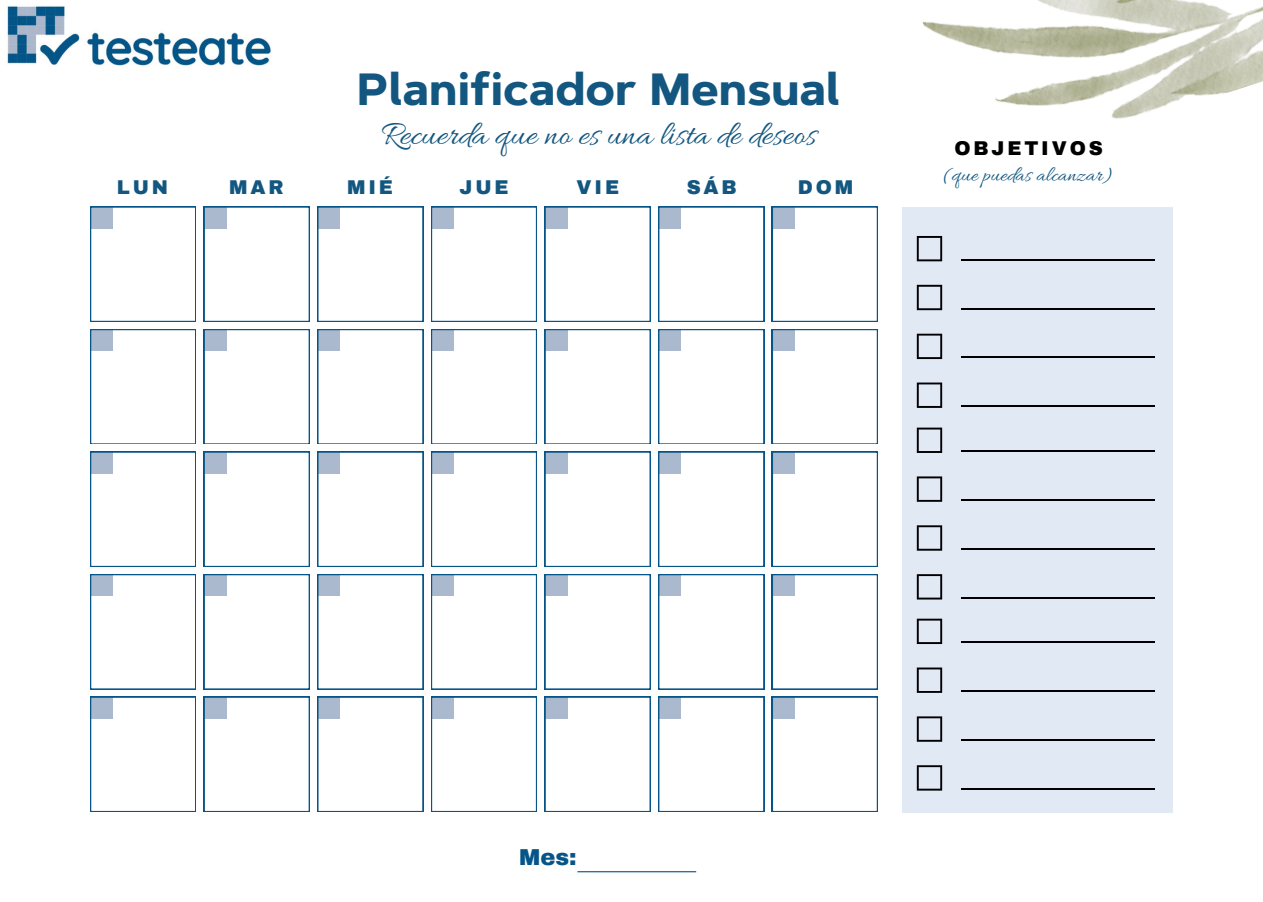
<style>
.page{position:relative;width:1263px;height:902px;background:#fff}
.page>*{position:absolute;margin:0;border:0;box-sizing:border-box;transform-origin:0 0}
.t1{font:700 45px "Artegra Sans";color:#135780}
.t2{font:34.5px "Allura";color:#135780}
.t3{font:900 22.5px "Archivo";color:#055588}
.t4{font:21.6px "Allura";color:#135780}
.t5{font:900 19.5px "Archivo";letter-spacing:.145em;color:#135780}
.t6{font:900 19.5px "Archivo";letter-spacing:.145em;color:#000}
</style>
<div class="page">
<svg style="left:204px;top:206px;width:106px;height:115px"></svg>
<svg style="left:545px;top:206px;width:105px;height:115px"></svg>
<svg style="left:431px;top:206px;width:106px;height:115px"></svg>
<svg style="left:772px;top:206px;width:106px;height:115px"></svg>
<svg style="left:90px;top:206px;width:106px;height:115px"></svg>
<svg style="left:317px;top:206px;width:106px;height:115px"></svg>
<svg style="left:658px;top:206px;width:106px;height:115px"></svg>
<svg style="left:204px;top:329px;width:106px;height:115px"></svg>
<svg style="left:545px;top:329px;width:105px;height:115px"></svg>
<svg style="left:431px;top:329px;width:106px;height:115px"></svg>
<svg style="left:772px;top:329px;width:106px;height:115px"></svg>
<svg style="left:90px;top:329px;width:106px;height:115px"></svg>
<svg style="left:317px;top:329px;width:106px;height:115px"></svg>
<svg style="left:658px;top:329px;width:106px;height:115px"></svg>
<svg style="left:204px;top:451px;width:106px;height:115px"></svg>
<svg style="left:545px;top:451px;width:105px;height:115px"></svg>
<svg style="left:431px;top:451px;width:106px;height:115px"></svg>
<svg style="left:772px;top:451px;width:106px;height:115px"></svg>
<svg style="left:90px;top:451px;width:106px;height:115px"></svg>
<svg style="left:317px;top:451px;width:106px;height:115px"></svg>
<svg style="left:658px;top:451px;width:106px;height:115px"></svg>
<svg style="left:204px;top:574px;width:106px;height:114px"></svg>
<svg style="left:545px;top:574px;width:105px;height:114px"></svg>
<svg style="left:431px;top:574px;width:106px;height:114px"></svg>
<svg style="left:772px;top:574px;width:106px;height:114px"></svg>
<svg style="left:90px;top:574px;width:106px;height:114px"></svg>
<svg style="left:317px;top:574px;width:106px;height:114px"></svg>
<svg style="left:658px;top:574px;width:106px;height:114px"></svg>
<svg style="left:204px;top:696px;width:106px;height:115px"></svg>
<svg style="left:545px;top:696px;width:105px;height:115px"></svg>
<svg style="left:431px;top:696px;width:106px;height:115px"></svg>
<svg style="left:772px;top:696px;width:106px;height:115px"></svg>
<svg style="left:90px;top:696px;width:106px;height:115px"></svg>
<svg style="left:317px;top:696px;width:106px;height:115px"></svg>
<svg style="left:658px;top:696px;width:106px;height:115px"></svg>
<img style="left:922px;top:0;width:341px;height:119px">
<div style="left:902px;top:206px;width:271px;height:605px;background:#e1e9f4"></div>
<hr style="left:577px;top:870px;width:119px;height:1px;background:#055588">
<img style="left:7px;top:6px;width:264px;height:60px">
<svg style="left:917px;top:236px;width:25px;height:25px"></svg>
<hr style="left:961px;top:258px;width:193px;height:2px;background:#000">
<svg style="left:917px;top:285px;width:25px;height:25px"></svg>
<hr style="left:961px;top:307px;width:193px;height:2px;background:#000">
<svg style="left:917px;top:333px;width:25px;height:26px"></svg>
<hr style="left:961px;top:356px;width:193px;height:2px;background:#000">
<svg style="left:917px;top:382px;width:25px;height:26px"></svg>
<hr style="left:961px;top:405px;width:193px;height:2px;background:#000">
<svg style="left:917px;top:427px;width:25px;height:26px"></svg>
<hr style="left:961px;top:450px;width:193px;height:2px;background:#000">
<svg style="left:917px;top:476px;width:25px;height:25px"></svg>
<hr style="left:961px;top:499px;width:193px;height:2px;background:#000">
<svg style="left:917px;top:525px;width:25px;height:25px"></svg>
<hr style="left:961px;top:547px;width:193px;height:2px;background:#000">
<svg style="left:917px;top:574px;width:25px;height:25px"></svg>
<hr style="left:961px;top:596px;width:193px;height:2px;background:#000">
<svg style="left:917px;top:618px;width:25px;height:25px"></svg>
<hr style="left:961px;top:641px;width:193px;height:2px;background:#000">
<svg style="left:917px;top:667px;width:25px;height:25px"></svg>
<hr style="left:961px;top:690px;width:193px;height:2px;background:#000">
<svg style="left:917px;top:716px;width:25px;height:25px"></svg>
<hr style="left:961px;top:738px;width:193px;height:2px;background:#000">
<svg style="left:917px;top:765px;width:25px;height:25px"></svg>
<hr style="left:961px;top:787px;width:193px;height:2px;background:#000">
<p class="t1" style="left:357px;top:61px;width:485px">Planificador Mensual</p>
<p class="t2" style="left:381px;top:115px;width:437px">Recuerda que no es una lista de deseos</p>
<h1 class="t5" style="left:117px;top:177px;width:53px">LUN</h1>
<h2 class="t5" style="left:229px;top:177px;width:56px">MAR</h2>
<h3 class="t5" style="left:347px;top:177px;width:47px">MIÉ</h3>
<p class="t5" style="left:459px;top:177px;width:51px">JUE</p>
<p class="t5" style="left:577px;top:177px;width:44px">VIE</p>
<p class="t5" style="left:687px;top:177px;width:52px">SÁB</p>
<p class="t5" style="left:798px;top:177px;width:57px">DOM</p>
<p class="t6" style="left:954px;top:137px;width:150px">OBJETIVOS</p>
<p class="t4" style="left:943px;top:163px;width:172px">(que puedas alcanzar)</p>
<p class="t3" style="left:519px;top:844px;width:59px">Mes:</p>
</div>
